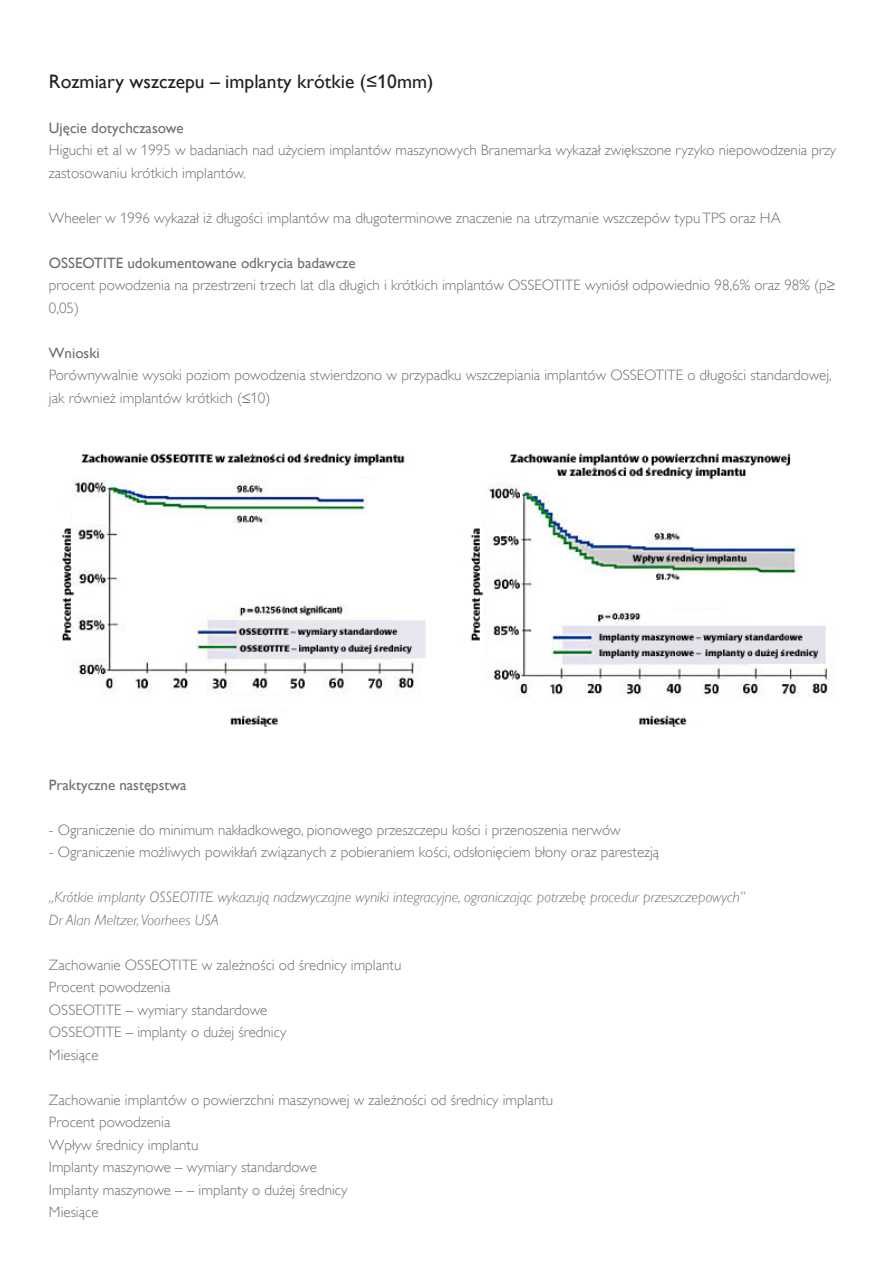
<style>
.page{position:relative;width:893px;height:1263px;background:#fff}
.page>*{position:absolute;margin:0;border:0;box-sizing:border-box;transform-origin:0 0}
.t1{font:19.5px "Gill Sans Alt One WGL";color:#231f20}
.t2{font:15px/22.5px "Gill Sans Alt One WGL Light";color:#6d6e71}
.t3{font:italic 15px/22.5px "Gill Sans Alt One WGL Light";color:#6d6e71}
.t4{font:15px "Gill Sans Alt One WGL";color:#6d6e71}
</style>
<div class="page">
<img style="left:470px;top:453px;width:359px;height:274px">
<img style="left:61px;top:453px;width:365px;height:274px">
<h1 class="t1" style="left:49px;top:68px;width:386px">Rozmiary wszczepu – implanty krótkie (≤10mm)</h1>
<p class="t4" style="left:49px;top:118px;width:136px">Ujęcie dotychczasowe</p>
<p class="t2" style="left:49px;top:139px;width:789px">Higuchi et al w 1995 w badaniach nad użyciem implantów maszynowych Branemarka wykazał zwiększone ryzyko niepowodzenia przy zastosowaniu krótkich implantów.</p>
<p class="t2" style="left:49px;top:207px;width:733px">Wheeler w 1996 wykazał iż długości implantów ma długoterminowe znaczenie na utrzymanie wszczepów typu TPS oraz HA</p>
<p class="t4" style="left:49px;top:253px;width:308px">OSSEOTITE udokumentowane odkrycia badawcze</p>
<p class="t2" style="left:49px;top:274px;width:787px">procent powodzenia na przestrzeni trzech lat dla długich i krótkich implantów OSSEOTITE wyniósł odpowiednio 98,6% oraz 98% (p≥<br>0,05)</p>
<p class="t4" style="left:49px;top:343px;width:52px">Wnioski</p>
<p class="t2" style="left:49px;top:364px;width:784px">Porównywalnie wysoki poziom powodzenia stwierdzono w przypadku wszczepiania implantów OSSEOTITE o długości standardowej, jak również implantów krótkich (≤10)</p>
<p class="t4" style="left:49px;top:774px;width:139px">Praktyczne następstwa</p>
<p class="t2" style="left:49px;top:818px;width:573px">- Ograniczenie do minimum nakładkowego, pionowego przeszczepu kości i przenoszenia nerwów</p>
<p class="t2" style="left:49px;top:841px;width:612px">- Ograniczenie możliwych powikłań związanych z pobieraniem kości, odsłonięciem błony oraz parestezją</p>
<p class="t3" style="left:49px;top:886px;width:698px">„Krótkie implanty OSSEOTITE wykazują nadzwyczajne wyniki integracyjne, ograniczając potrzebę procedur przeszczepowych”<br>Dr Alan Meltzer, Voorhees USA</p>
<p class="t2" style="left:49px;top:953px;width:354px">Zachowanie OSSEOTITE w zależności od średnicy implantu<br>Procent powodzenia<br>OSSEOTITE – wymiary standardowe<br>OSSEOTITE – implanty o dużej średnicy<br>Miesiące</p>
<p class="t2" style="left:49px;top:1088px;width:506px">Zachowanie implantów o powierzchni maszynowej w zależności od średnicy implantu Procent powodzenia<br>Wpływ średnicy implantu<br>Implanty maszynowe – wymiary standardowe<br>Implanty maszynowe – – implanty o dużej średnicy<br>Miesiące</p>
</div>
